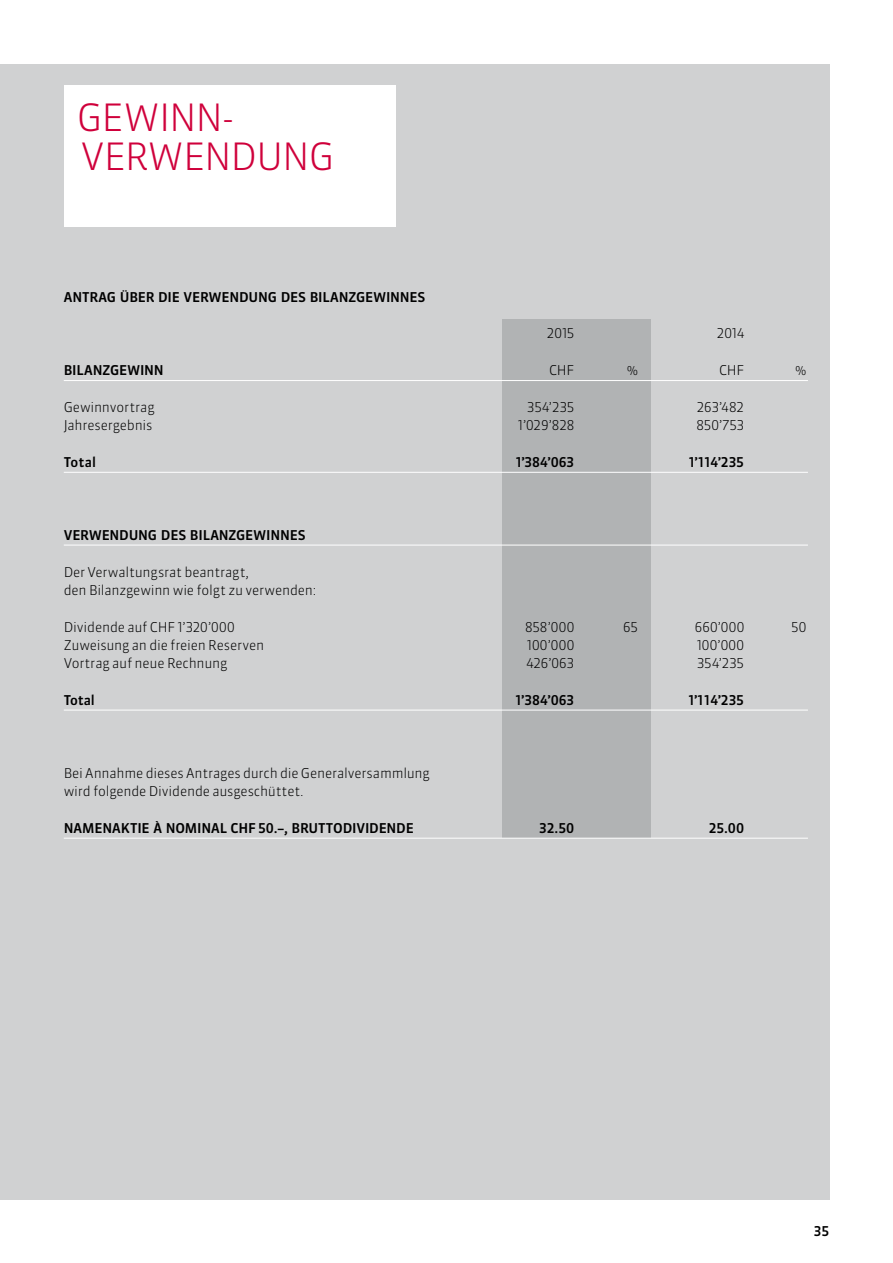
<style>
.page{position:relative;width:893px;height:1263px;background:#fff}
.page>*{position:absolute;margin:0;border:0;box-sizing:border-box;transform-origin:0 0}
.t1{font:300 37.5px/39px "Sanuk LF";letter-spacing:-.035em;color:#cf003b}
.t2{font:300 13.5px/18.3px "Sanuk LF";letter-spacing:-.015em;color:#000}
.t3{font:500 13.5px "Sanuk LF";letter-spacing:-.015em;color:#000}
</style>
<div class="page">
<div style="left:0;top:64px;width:829px;height:1135px;background:#d0d1d2"></div>
<div style="left:64px;top:85px;width:331px;height:141px;background:#fff"></div>
<div style="left:502px;top:320px;width:148px;height:518px;background:#b1b3b4"></div>
<hr style="left:64px;top:472px;width:744px;height:1px;background:#fff">
<hr style="left:64px;top:545px;width:744px;height:1px;background:#fff">
<hr style="left:64px;top:380px;width:744px;height:1px;background:#fff">
<hr style="left:64px;top:710px;width:744px;height:1px;background:#fff">
<hr style="left:64px;top:838px;width:744px;height:1px;background:#fff">
<h1 class="t1" style="left:77px;top:98px;width:259px">GEWINN-<br>VERWENDUNG</h1>
<p class="t3" style="left:64px;top:289px;width:363px">ANTRAG ÜBER DIE VERWENDUNG DES BILANZGEWINNES</p>
<p class="t2" style="left:547px;top:324px;width:29px">2015</p>
<p class="t2" style="left:717px;top:324px;width:29px">2014</p>
<p class="t3" style="left:64px;top:362px;width:102px">BILANZGEWINN</p>
<p class="t2" style="left:549px;top:361px;width:27px">CHF</p>
<p class="t2" style="left:627px;top:361px;width:13px">%</p>
<p class="t2" style="left:719px;top:361px;width:27px">CHF</p>
<p class="t2" style="left:795px;top:361px;width:13px">%</p>
<p class="t2" style="left:64px;top:398px;width:93px">Gewinnvortrag</p>
<p class="t2" style="left:527px;top:398px;width:48px">354’235</p>
<p class="t2" style="left:697px;top:398px;width:49px">263’482</p>
<p class="t2" style="left:64px;top:416px;width:90px">Jahresergebnis</p>
<p class="t2" style="left:518px;top:416px;width:58px">1’029’828</p>
<p class="t2" style="left:696px;top:416px;width:49px">850’753</p>
<p class="t3" style="left:64px;top:453px;width:34px">Total</p>
<p class="t3" style="left:516px;top:453px;width:60px">1’384’063</p>
<p class="t3" style="left:689px;top:453px;width:57px">1’114’235</p>
<p class="t3" style="left:64px;top:527px;width:243px">VERWENDUNG DES BILANZGEWINNES</p>
<p class="t2" style="left:64px;top:562px;width:254px">Der Verwaltungsrat beantragt,<br>den Bilanzgewinn wie folgt zu verwenden:</p>
<p class="t2" style="left:64px;top:617px;width:172px">Dividende auf CHF 1’320’000</p>
<p class="t2" style="left:525px;top:617px;width:51px">858’000</p>
<p class="t2" style="left:623px;top:617px;width:16px">65</p>
<p class="t2" style="left:695px;top:617px;width:51px">660’000</p>
<p class="t2" style="left:791px;top:617px;width:17px">50</p>
<p class="t2" style="left:64px;top:636px;width:202px">Zuweisung an die freien Reserven</p>
<p class="t2" style="left:527px;top:636px;width:49px">100’000</p>
<p class="t2" style="left:697px;top:636px;width:49px">100’000</p>
<p class="t2" style="left:64px;top:654px;width:165px">Vortrag auf neue Rechnung</p>
<p class="t2" style="left:526px;top:654px;width:49px">426’063</p>
<p class="t2" style="left:697px;top:654px;width:48px">354’235</p>
<p class="t3" style="left:64px;top:691px;width:33px">Total</p>
<p class="t3" style="left:516px;top:691px;width:60px">1’384’063</p>
<p class="t3" style="left:688px;top:691px;width:57px">1’114’235</p>
<p class="t2" style="left:64px;top:764px;width:368px">Bei Annahme dieses Antrages durch die Generalversammlung wird folgende Dividende ausgeschüttet.</p>
<p class="t3" style="left:64px;top:820px;width:352px">NAMENAKTIE À NOMINAL CHF 50.–, BRUTTODIVIDENDE</p>
<p class="t3" style="left:539px;top:820px;width:36px">32.50</p>
<p class="t3" style="left:709px;top:820px;width:37px">25.00</p>
<p class="t3" style="left:814px;top:1222px;width:17px">35</p>
</div>
